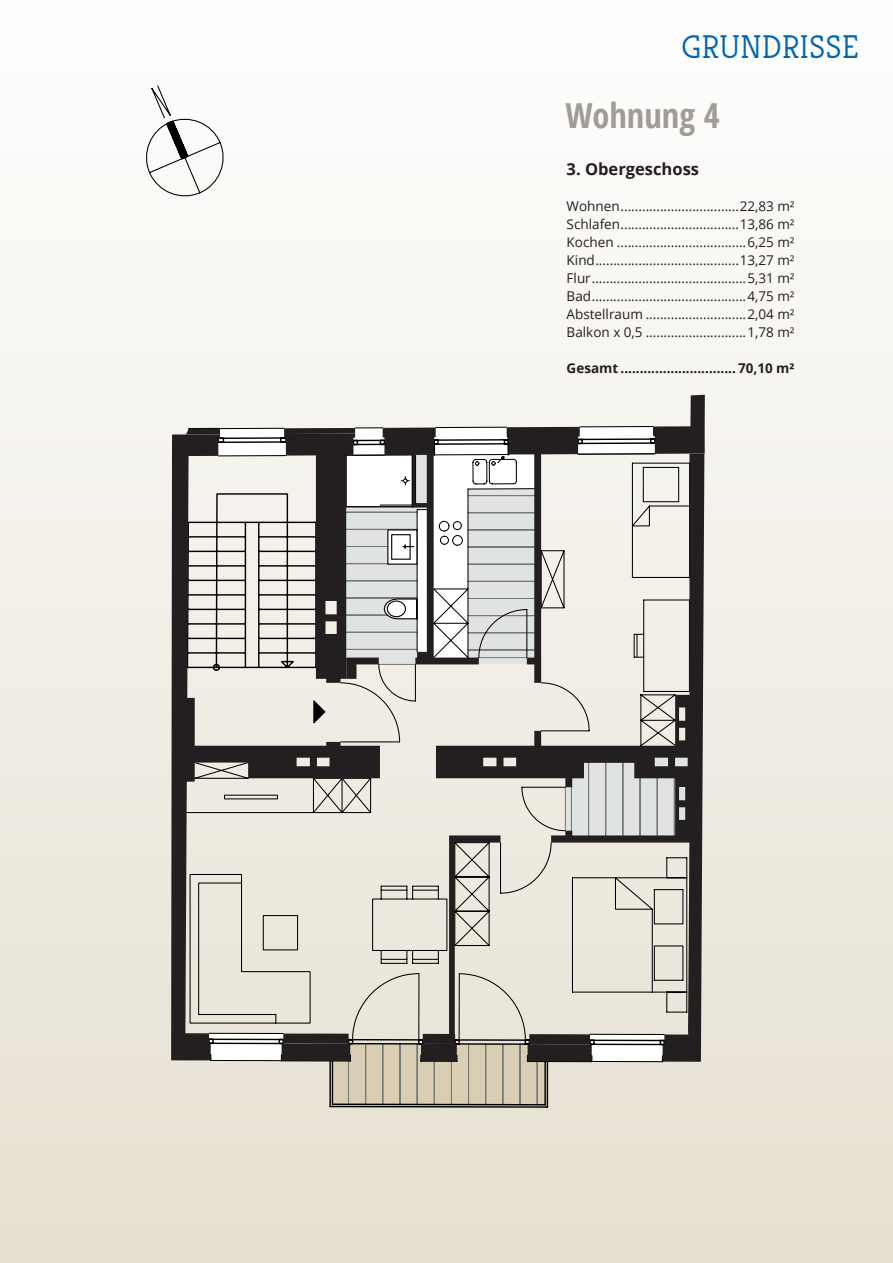
<style>
.page{position:relative;width:893px;height:1263px;background:#fff}
.page>*{position:absolute;margin:0;border:0;box-sizing:border-box;transform-origin:0 0}
.t1{font:700 condensed 34.5px "Open Sans";color:#a29c98}
.t2{font:300 33px "Kreon";color:#0166b3}
.Absatzformat_1{font:700 16.5px "Open Sans";color:#231f20}
.Absatzformat_1-2{font:13.5px "Open Sans";color:#231f20}
.Absatzformat_1-3{font:700 13.5px "Open Sans";color:#231f20}
</style>
<div class="page">
<div style="left:0;top:0;width:893px;height:1263px;background:linear-gradient(to bottom,#fefefe,#e6e0d1)"></div>
<svg style="left:141px;top:84px;width:87px;height:117px"></svg>
<div style="left:577px;top:427px;width:78px;height:27px;background:#fff"></div>
<hr style="left:211px;top:1060px;width:71px;height:1px;background:#000001">
<hr style="left:580px;top:426px;width:73px;height:1px;background:#000001">
<svg style="left:329px;top:438px;width:327px;height:670px"></svg>
<hr style="left:578px;top:453px;width:77px;height:2px;background:#000001">
<div style="left:380px;top:732px;width:56px;height:103px;background:#efebe2"></div>
<svg style="left:653px;top:395px;width:52px;height:59px"></svg>
<svg style="left:279px;top:835px;width:157px;height:226px"></svg>
<svg style="left:436px;top:454px;width:268px;height:608px;fill:#ece7dd"></svg>
<svg style="left:171px;top:434px;width:209px;height:626px;fill:#ece7dc"></svg>
<svg style="left:186px;top:427px;width:404px;height:305px"></svg>
<p class="t2" style="left:681px;top:28px;width:179px">GRUNDRISSE</p>
<p class="t1" style="left:566px;top:91px;width:156px">Wohnung 4</p>
<p class="Absatzformat_1" style="left:567px;top:158px;width:134px">3. Obergeschoss</p>
<p class="Absatzformat_1-2" style="left:567px;top:197px;width:230px">Wohnen.................................22,83 m²</p>
<p class="Absatzformat_1-2" style="left:567px;top:215px;width:230px">Schlafen.................................13,86 m²</p>
<p class="Absatzformat_1-2" style="left:567px;top:233px;width:230px">Kochen ....................................6,25 m²</p>
<p class="Absatzformat_1-2" style="left:567px;top:251px;width:230px">Kind........................................13,27 m²</p>
<p class="Absatzformat_1-2" style="left:567px;top:269px;width:230px">Flur...........................................5,31 m²</p>
<p class="Absatzformat_1-2" style="left:567px;top:287px;width:230px">Bad...........................................4,75 m²</p>
<p class="Absatzformat_1-2" style="left:567px;top:305px;width:230px">Abstellraum ............................2,04 m²</p>
<p class="Absatzformat_1-2" style="left:567px;top:323px;width:230px">Balkon x 0,5 ............................1,78 m²</p>
<p class="Absatzformat_1-3" style="left:567px;top:359px;width:230px">Gesamt .............................. 70,10 m²</p>
</div>
